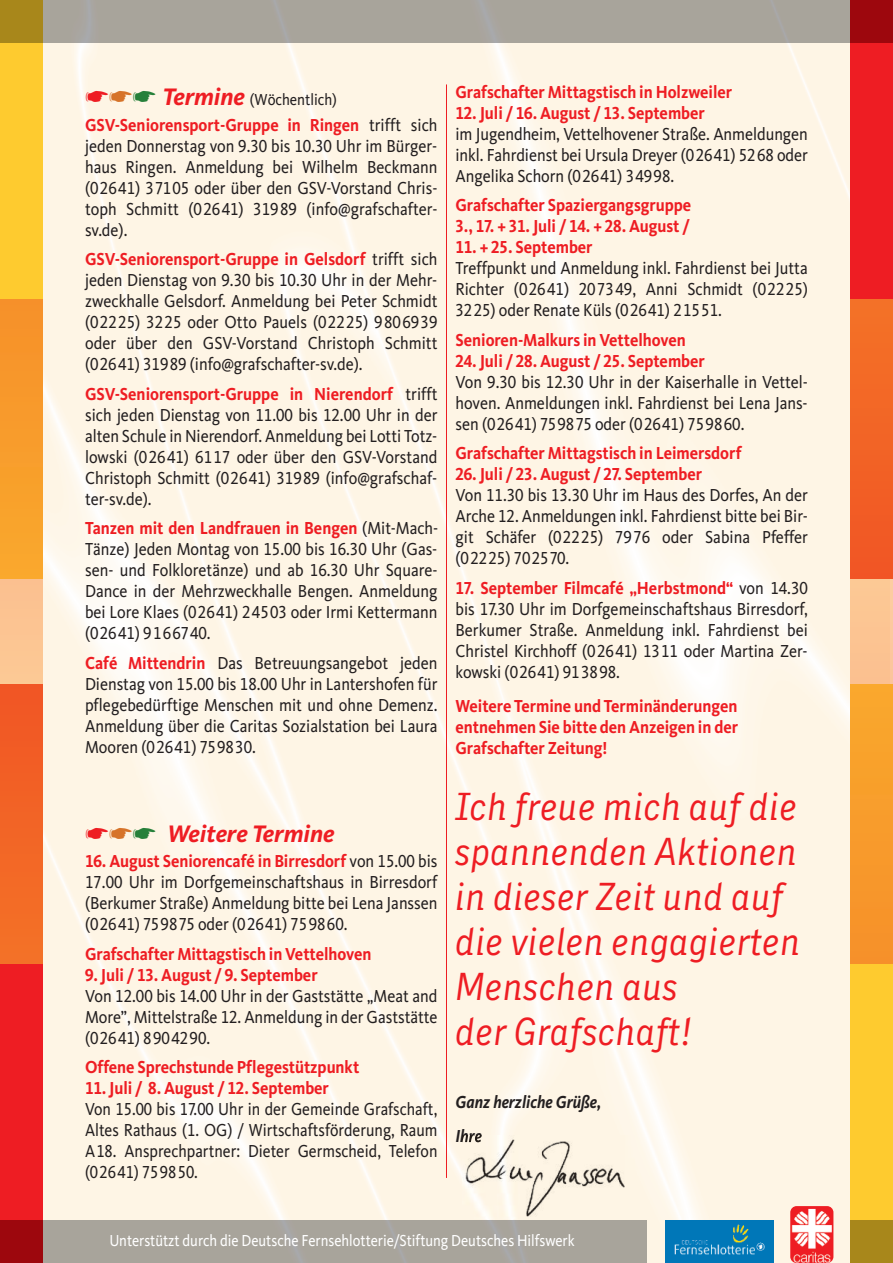
<style>
.page{position:relative;width:893px;height:1263px;background:#fff}
.page>*{position:absolute;margin:0;border:0;box-sizing:border-box;transform-origin:0 0}
.t1{font:italic 39px/45px "CDU Skopex";letter-spacing:-.005em;color:#ee1d23;scale:.95 1}
.t2{font:italic 700 24.75px "CDU Kievit Tab";letter-spacing:-.005em;color:#ee1d23}
.t3{font:18px/21px "CDU Kievit Tab";color:#231f20;text-align:justify;scale:.9 1}
.t4{font:700 18px/21px "CDU Kievit Tab";letter-spacing:-.005em;color:#ee1d23;scale:.9 1}
.t5{font:18px/21px "CDU Kievit Tab";color:#231f20;text-align:justify;scale:.88 1}
.t6{font:italic 700 18px/33.8px "CDU Kievit Tab";letter-spacing:-.005em;color:#231f20;scale:.88 1}
.t7{font:16.5px "CDU Kievit Tab";letter-spacing:-.005em;color:#fff;scale:.88 1}
.t8{font:16.5px "CDU Kievit Tab";letter-spacing:-.005em;color:#231f20;scale:.9 1}
.s1{color:#ee1d23}
.s2{color:#d67329}
.s3{color:#26803a}
.s4{font-weight:700;font-style:italic;font-size:24.75px;color:#ee1d23}
.s5{font-weight:700;color:#ee1d23}
</style>
<div class="page">
<img style="left:43px;top:43px;width:807px;height:1220px">
<div style="left:850px;top:0;width:43px;height:578px;background:#ee1d23"></div>
<div style="left:850px;top:685px;width:43px;height:578px;background:#fecb2f"></div>
<img style="left:850px;top:299px;width:43px;height:665px">
<div style="left:0;top:685px;width:43px;height:578px;background:#ee1d23"></div>
<div style="left:0;top:0;width:43px;height:578px;background:#fecb2f"></div>
<img style="left:0;top:299px;width:43px;height:665px">
<div style="left:850px;top:0;width:43px;height:43px;background:#9d070d"></div>
<div style="left:0;top:0;width:43px;height:43px;background:#a8871b"></div>
<div style="left:850px;top:1220px;width:43px;height:43px;background:#a8871b"></div>
<img style="left:666px;top:1220px;width:107px;height:43px">
<img style="left:790px;top:1206px;width:43px;height:57px;border-radius:6px">
<hr style="left:446px;top:84px;width:1px;height:1094px;background:#ee1d23">
<img style="left:463px;top:1136px;width:171px;height:82px">
<img style="left:463px;top:1136px;width:19px;height:6px">
<div style="left:43px;top:1220px;width:603px;height:43px;background:#a8a49b"></div>
<div style="left:0;top:1220px;width:43px;height:43px;background:#9d070d"></div>
<p class="t8" style="left:85px;top:91px;width:281px"><span class="s1">☛</span><span class="s2">☛</span><span class="s3">☛</span> <span class="s4">Termine</span> (Wöchentlich)</p>
<p class="t3" style="left:85px;top:114px;width:393px"><span class="s5">GSV-Seniorensport-Gruppe in Ringen</span> trifft sich jeden Donnerstag von 9.30 bis 10.30 Uhr im Bürger&shy;haus Ringen. Anmeldung bei Wilhelm Beckmann (02641) 37105 oder über den GSV-Vorstand Chris&shy;toph Schmitt (02641) 31989 (info@grafschafter&shy;sv.de).</p>
<p class="t3" style="left:85px;top:249px;width:393px"><span class="s5">GSV-Seniorensport-Gruppe in Gelsdorf</span> trifft sich jeden Dienstag von 9.30 bis 10.30 Uhr in der Mehr&shy;zweckhalle Gelsdorf. Anmeldung bei Peter Schmidt (02225) 3225 oder Otto Pauels (02225) 9806939 oder über den GSV-Vorstand Christoph Schmitt (02641) 31989 (info@grafschafter-sv.de).</p>
<p class="t3" style="left:85px;top:383px;width:393px"><span class="s5">GSV-Seniorensport-Gruppe in Nierendorf</span> trifft sich jeden Dienstag von 11.00 bis 12.00 Uhr in der alten Schule in Nierendorf. Anmeldung bei Lotti Totz&shy;lowski (02641) 6117 oder über den GSV-Vorstand Christoph Schmitt (02641) 31989 (info@grafschaf&shy;ter-sv.de).</p>
<p class="t3" style="left:85px;top:518px;width:394px"><span class="s5">Tanzen mit den Landfrauen in Bengen</span> (Mit-Mach-Tänze) Jeden Montag von 15.00 bis 16.30 Uhr (Gas&shy;sen- und Folkloretänze) und ab 16.30 Uhr Square-Dance in der Mehrzweckhalle Bengen. Anmeldung bei Lore Klaes (02641) 24503 oder Irmi Kettermann (02641) 9166740.</p>
<p class="t3" style="left:85px;top:652px;width:393px"><span class="s5">Café Mittendrin</span> Das Betreuungsangebot jeden Dienstag von 15.00 bis 18.00 Uhr in Lantershofen für pflegebedürftige Menschen mit und ohne Demenz.<br>Anmeldung über die Caritas Sozialstation bei Laura Mooren (02641) 759830.</p>
<h2 class="t2" style="left:85px;top:819px;width:251px">☛<span class="s2">☛</span><span class="s3">☛</span> Weitere Termine</h2>
<p class="t3" style="left:85px;top:851px;width:393px"><span class="s5">16. August Seniorencafé in Birresdorf</span> von 15.00 bis 17.00 Uhr im Dorfgemeinschaftshaus in Birresdorf (Berkumer Straße) Anmeldung bitte bei Lena Janssen (02641) 759875 oder (02641) 759860.</p>
<p class="t4" style="left:85px;top:943px;width:320px">Grafschafter Mittagstisch in Vettelhoven</p>
<p class="t4" style="left:85px;top:964px;width:260px">9. Juli / 13. August / 9. September</p>
<p class="t3" style="left:85px;top:985px;width:393px">Von 12.00 bis 14.00 Uhr in der Gaststätte „Meat and More”, Mittelstraße 12. Anmeldung in der Gaststätte (02641) 8904290.</p>
<p class="t4" style="left:85px;top:1056px;width:306px">Offene Sprechstunde Pflegestützpunkt</p>
<p class="t4" style="left:85px;top:1077px;width:272px">11. Juli / 8. August / 12. September</p>
<p class="t5" style="left:85px;top:1099px;width:402px">Von 15.00 bis 17.00 Uhr in der Gemeinde Grafschaft, Altes Rathaus (1. OG) / Wirtschaftsförderung, Raum A18. Ansprechpartner: Dieter Germscheid, Telefon (02641) 759850.</p>
<p class="t4" style="left:455px;top:81px;width:309px">Grafschafter Mittagstisch in Holzweiler</p>
<p class="t4" style="left:455px;top:102px;width:279px">12. Juli / 16. August / 13. September</p>
<p class="t3" style="left:455px;top:123px;width:393px">im Jugendheim, Vettelhovener Straße. Anmeldungen inkl. Fahrdienst bei Ursula Dreyer (02641) 5268 oder Angelika Schorn (02641) 34998.</p>
<p class="t4" style="left:455px;top:195px;width:263px">Grafschafter Spaziergangsgruppe<br>3., 17. + 31. Juli / 14. + 28. August /</p>
<p class="t4" style="left:455px;top:237px;width:154px">11. + 25. September</p>
<p class="t3" style="left:455px;top:258px;width:393px">Treffpunkt und Anmeldung inkl. Fahrdienst bei Jutta Richter (02641) 207349, Anni Schmidt (02225)<br>3225) oder Renate Küls (02641) 21551.</p>
<p class="t4" style="left:455px;top:329px;width:257px">Senioren-Malkurs in Vettelhoven</p>
<p class="t4" style="left:455px;top:350px;width:279px">24. Juli / 28. August / 25. September</p>
<p class="t3" style="left:455px;top:371px;width:393px">Von 9.30 bis 12.30 Uhr in der Kaiserhalle in Vettel&shy;hoven. Anmeldungen inkl. Fahrdienst bei Lena Jans&shy;sen (02641) 759875 oder (02641) 759860.</p>
<p class="t4" style="left:455px;top:443px;width:319px">Grafschafter Mittagstisch in Leimersdorf</p>
<p class="t4" style="left:455px;top:464px;width:275px">26. Juli / 23. August / 27. September</p>
<p class="t3" style="left:455px;top:485px;width:393px">Von 11.30 bis 13.30 Uhr im Haus des Dorfes, An der Arche 12. Anmeldungen inkl. Fahrdienst bitte bei Bir&shy;git Schäfer (02225) 7976 oder Sabina Pfeffer (02225) 702570.</p>
<p class="t3" style="left:455px;top:577px;width:393px"><span class="s5">17. September Filmcafé „Herbstmond“</span> von 14.30 bis 17.30 Uhr im Dorfgemeinschaftshaus Birresdorf, Berkumer Straße. Anmeldung inkl. Fahrdienst bei Christel Kirchhoff (02641) 1311 oder Martina Zer&shy;kowski (02641) 913898.</p>
<p class="t4" style="left:455px;top:695px;width:315px;text-align:justify">Weitere Termine und Terminänderungen entnehmen Sie bitte den Anzeigen in der Grafschafter Zeitung!</p>
<h1 class="t1" style="left:455px;top:784px;width:365px">Ich freue mich auf die spannenden Aktionen in dieser Zeit und auf die vielen engagierten<br>Menschen aus<br>der Grafschaft!</h1>
<p class="t6" style="left:455px;top:1085px;width:167px">Ganz herzliche Grüße,<br>Ihre</p>
<p class="t7" style="left:109px;top:1231px;width:530px">Unterstützt durch die Deutsche Fernsehlotterie/Stiftung Deutsches Hilfswerk</p>
</div>
